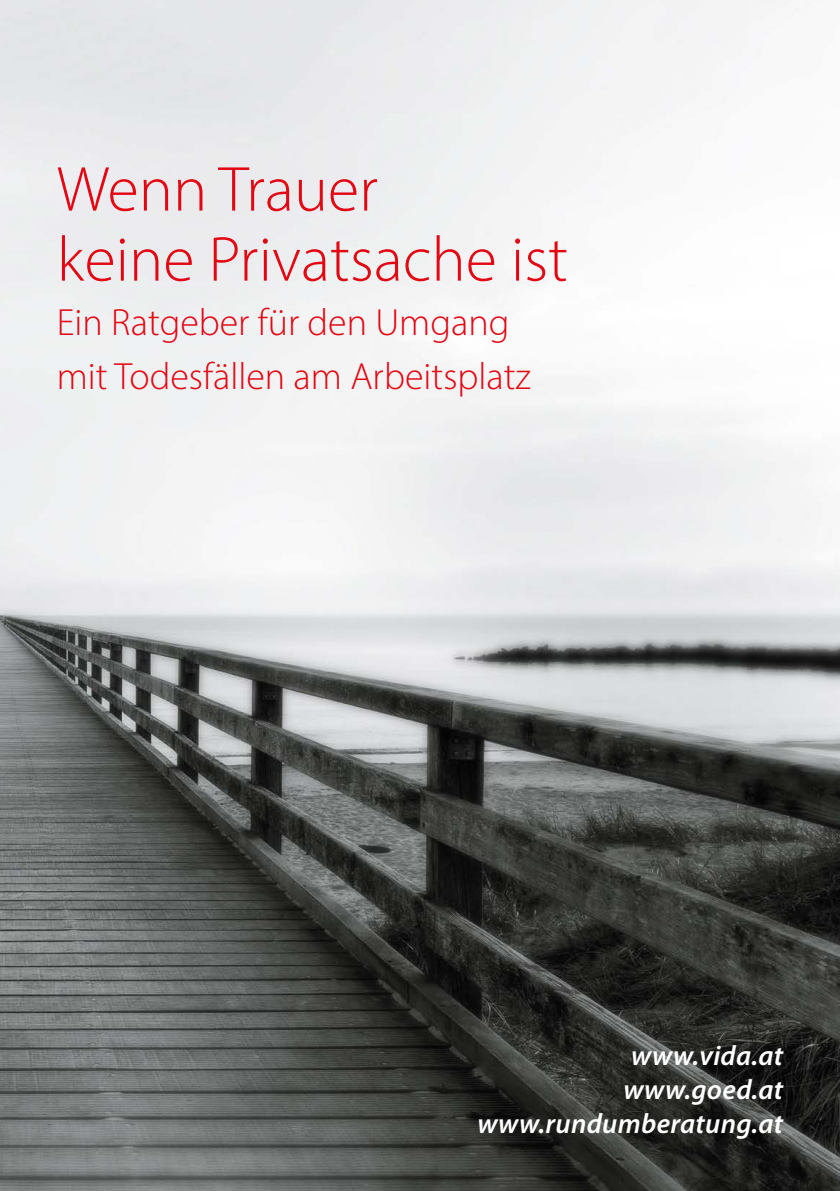
<style>
.page{position:relative;width:840px;height:1191px;background:#fff}
.page>*{position:absolute;margin:0;border:0;box-sizing:border-box;transform-origin:0 0}
.t1{font:300 64px/70px "Myriad Pro";color:#e30613}
.t2{font:300 38px/54px "Myriad Pro";color:#e30613}
.t3{font:italic 600 28px/33.6px "Myriad Pro";letter-spacing:.01em;color:#fff;text-align:right}
</style>
<div class="page">
<img style="left:0;top:0;width:839px;height:1191px">
<h1 class="t1" style="left:57px;top:154px;width:512px">Wenn Trauer<br>keine Privatsache ist</h1>
<p class="t2" style="left:57px;top:295px;width:475px">Ein Ratgeber für den Umgang mit Todesfällen am Arbeitsplatz</p>
<p class="t3" style="left:477px;top:1038px;width:307px">www.vida.at www.goed.at www.rundumberatung.at</p>
</div>
